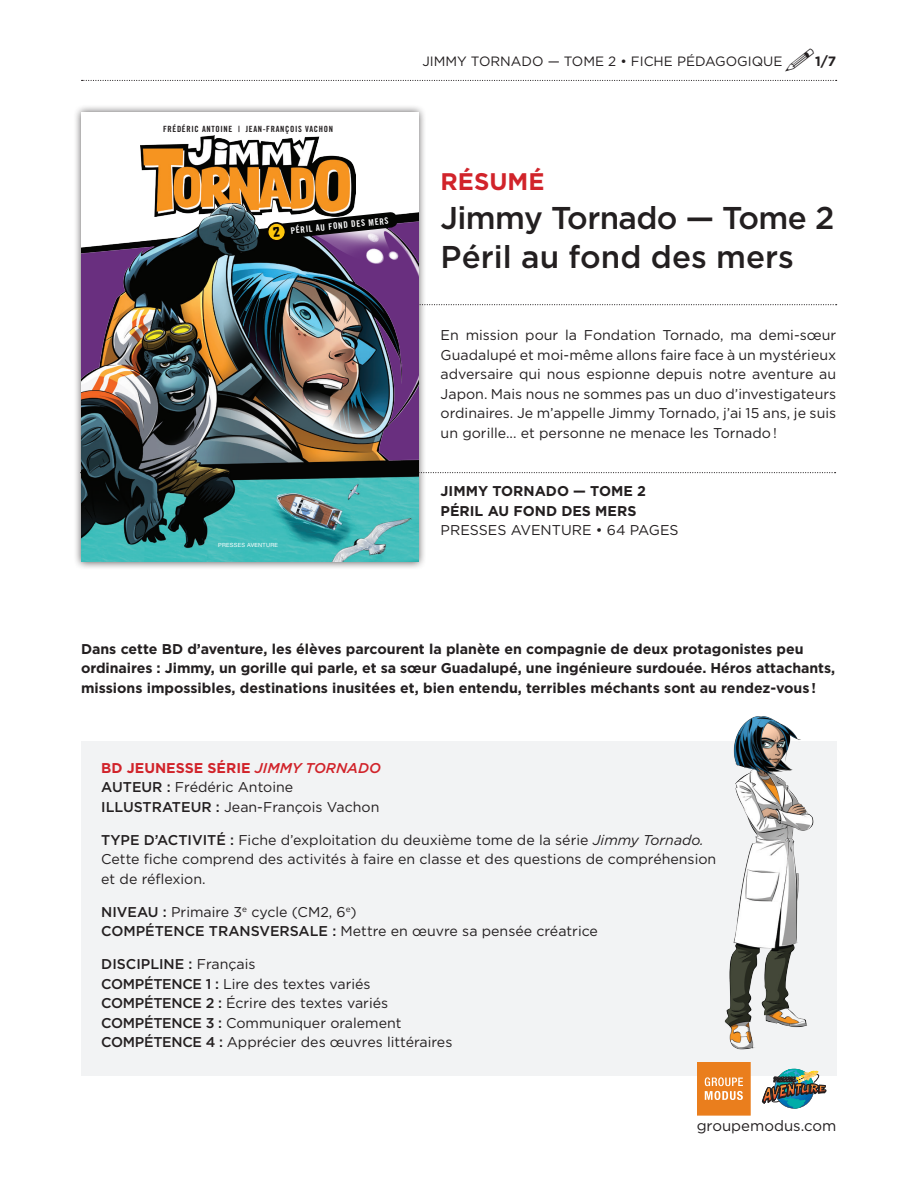
<style>
.page{position:relative;width:918px;height:1188px;background:#fff}
.page>*{position:absolute;margin:0;border:0;box-sizing:border-box;transform-origin:0 0}
.t1{font:500 31.5px/39px "Gotham";letter-spacing:-.015em;color:#231f20}
.t2{font:700 24px "Gotham";color:#d1232a}
.t3{font:15px "Gotham";color:#231f20}
.t4{font:14.25px/19.5px "Gotham";color:#231f20;text-align:justify}
.t5{font:700 14.25px/19.5px "Gotham";color:#231f20}
.t6{font:700 14.25px "Gotham";color:#d1232a}
.t7{font:500 14.25px "Gotham";color:#231f20}
.t8{font:13.5px "Gotham";color:#231f20}
.t9{font:700 13.5px "Gotham";color:#231f20}
.t10{font:9px "Trade Gothic Bold Cond Twenty";color:#fff}
.t11{font:8.55px "Trade Gothic Bold Cond Twenty";letter-spacing:.08em;color:#231f20}
.t12{font:5.7px "Helvetica Neue";letter-spacing:.04em;color:#fff}
.s1{font-family:"Agency FB";font-weight:900;font-size:12.6px;color:#080302}
.s2{font-weight:500;font-style:italic}
.s3{font-weight:500}
.s4{font-style:italic}
.s5{font-weight:400}
</style>
<div class="page">
<svg style="left:82px;top:80px;width:755px;height:1px"></svg>
<svg style="left:427px;top:304px;width:410px;height:1px"></svg>
<svg style="left:428px;top:472px;width:408px;height:1px"></svg>
<div style="left:73px;top:104px;width:354px;height:466px;background:#231f20;opacity:.75"></div>
<img style="left:81px;top:112px;width:337px;height:450px">
<svg style="left:267px;top:212px;width:131px;height:31px;background:#645a5b"></svg>
<div style="left:81px;top:741px;width:756px;height:334px;background:#f2f3f4"></div>
<svg style="left:697px;top:1062px;width:53px;height:54px;background:#ec8d37"></svg>
<img style="left:762px;top:1068px;width:64px;height:41px">
<img style="left:724px;top:716px;width:90px;height:334px">
<p class="t11" style="left:163px;top:124px;width:171px">FRÉDÉRIC ANTOINE | JEAN-FRANÇOIS VACHON</p>
<p class="t10" style="left:273px;top:227px;width:117px;rotate:-6deg"><span class="s1">2</span> PÉRIL AU FOND DES MERS</p>
<p class="t12" style="left:218px;top:542px;width:61px">PRESSES AVENTURE</p>
<p class="t8" style="left:422px;top:53px;width:362px">JIMMY TORNADO — TOME 2 • FICHE PÉDAGOGIQUE</p>
<p class="t9" style="left:815px;top:54px;width:23px">1/7</p>
<p class="t2" style="left:441px;top:168px;width:105px">RÉSUMÉ</p>
<p class="t1" style="left:441px;top:198px;width:395px">Jimmy Tornado — Tome 2<br>Péril au fond des mers</p>
<p class="t4" style="left:441px;top:325px;width:397px">En mission pour la Fondation Tornado, ma demi-sœur Guadalupé et moi-même allons faire face à un mystérieux adversaire qui nous espionne depuis notre aventure au Japon. Mais nous ne sommes pas un duo d’investigateurs ordinaires. Je m’appelle Jimmy Tornado, j’ai 15 ans, je suis un gorille... et personne ne menace les Tornado !</p>
<p class="t5" style="left:441px;top:481px;width:207px">JIMMY TORNADO — TOME 2</p>
<p class="t5" style="left:441px;top:501px;width:197px">PÉRIL AU FOND DES MERS</p>
<p class="t4" style="left:441px;top:520px;width:239px">PRESSES AVENTURE • 64 PAGES</p>
<p class="t5" style="left:81px;top:639px;width:756px">Dans cette BD d’aventure, les élèves parcourent la planète en compagnie de deux protagonistes peu ordinaires : Jimmy, un gorille qui parle, et sa sœur Guadalupé, une ingénieure surdouée. Héros attachants, missions impossibles, destinations inusitées et, bien entendu, terribles méchants sont au rendez-vous!</p>
<p class="t6" style="left:101px;top:760px;width:281px">BD JEUNESSE SÉRIE <span class="s2">JIMMY TORNADO</span></p>
<p class="t4" style="left:101px;top:777px;width:193px"><span class="s3">AUTEUR :</span> Frédéric Antoine</p>
<p class="t4" style="left:101px;top:797px;width:280px"><span class="s3">ILLUSTRATEUR :</span> Jean-François Vachon</p>
<p class="t4" style="left:101px;top:830px;width:617px;text-align:left"><span class="s3">TYPE D’ACTIVITÉ :</span> Fiche d’exploitation du deuxième tome de la série <span class="s4">Jimmy Tornado.<br></span>Cette fiche comprend des activités à faire en classe et des questions de compréhension et de réflexion.</p>
<p class="t4" style="left:101px;top:902px;width:257px"><span class="s3">NIVEAU :</span> Primaire 3<sup>e</sup> cycle (CM2, 6<sup>e</sup>)</p>
<p class="t4" style="left:101px;top:921px;width:498px"><span class="s3">COMPÉTENCE TRANSVERSALE :</span> Mettre en œuvre sa pensée créatrice</p>
<p class="t7" style="left:101px;top:956px;width:156px">DISCIPLINE : <span class="s5">Français</span></p>
<p class="t4" style="left:101px;top:974px;width:271px"><span class="s3">COMPÉTENCE 1 :</span> Lire des textes variés</p>
<p class="t4" style="left:101px;top:993px;width:288px"><span class="s3">COMPÉTENCE 2 :</span> Écrire des textes variés</p>
<p class="t4" style="left:101px;top:1013px;width:302px"><span class="s3">COMPÉTENCE 3 :</span> Communiquer oralement</p>
<p class="t4" style="left:101px;top:1032px;width:353px"><span class="s3">COMPÉTENCE 4 :</span> Apprécier des œuvres littéraires</p>
<p class="t3" style="left:697px;top:1116px;width:141px">groupemodus.com</p>
</div>
